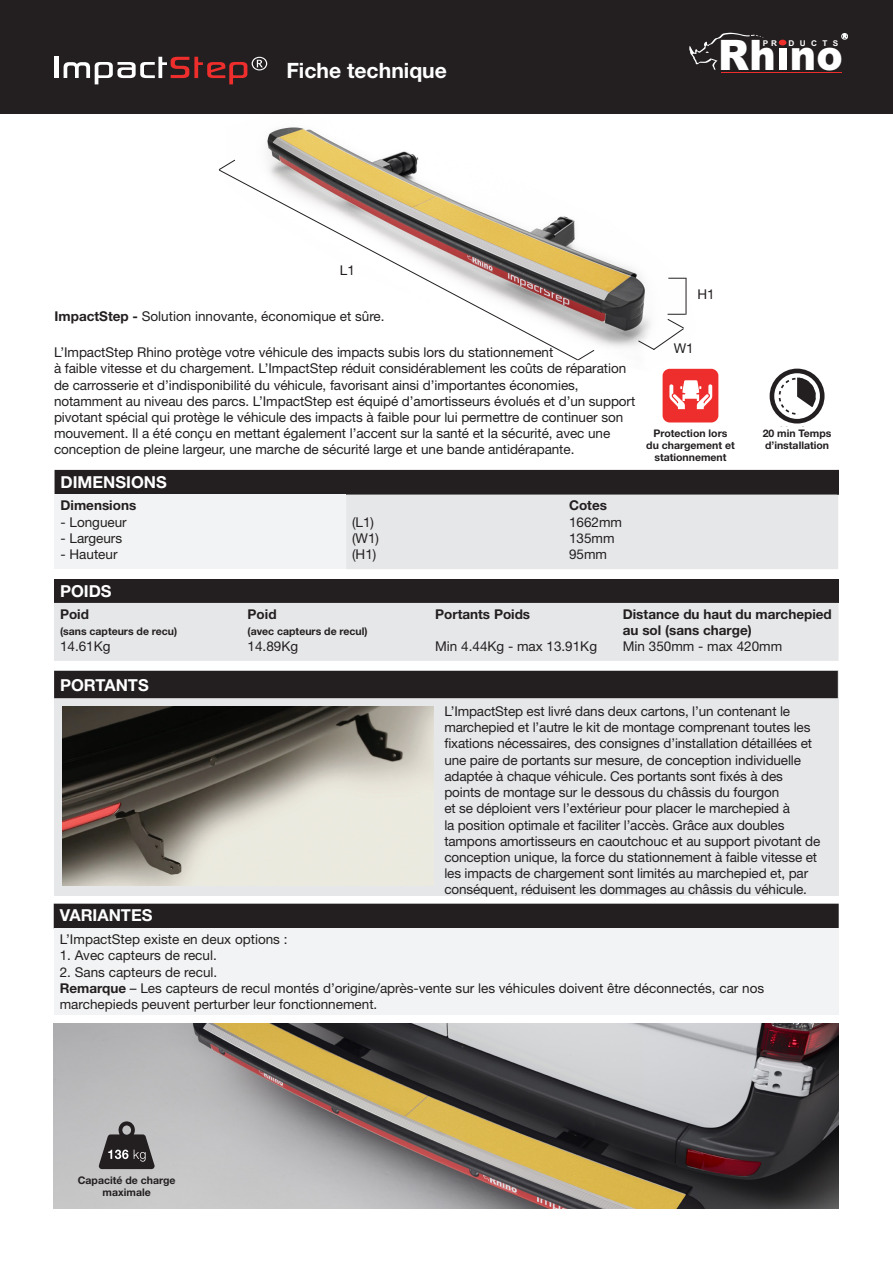
<style>
.page{position:relative;width:893px;height:1263px;background:#fff}
.page>*{position:absolute;margin:0;border:0;box-sizing:border-box;transform-origin:0 0}
.t1{font:900 42px "Arial";color:#fff;scale:.94 1}
.t2{font:700 21.15px "Helvetica Neue LT Std";color:#fff}
.t3{font:700 16.5px "Helvetica Neue LT Std";color:#fff}
.t4{font:13.5px/16.2px "Helvetica Neue LT Std";letter-spacing:-.005em;color:#231f20}
.t5{font:700 13.5px/16.2px "Helvetica Neue LT Std";color:#231f20}
.t6{font:700 10.5px/12px "Helvetica Neue LT Std";color:#231f20;text-align:center}
.t7{font:700 10.05px "Helvetica Neue LT Std";color:#231f20}
.t8{font:700 7.95px "Arial";letter-spacing:.65em;color:#fff}
.t9{font:4.5px "Arial";color:#fff}
.s1{font-weight:700}
</style>
<div class="page">
<img style="left:54px;top:1023px;width:785px;height:186px">
<div style="left:0;top:0;width:893px;height:114px;background:#231f20"></div>
<div style="left:779px;top:48px;width:7px;height:22px;background:#fff"></div>
<svg style="left:689px;top:33px;width:74px;height:37px"></svg>
<svg style="left:779px;top:40px;width:7px;height:5px"></svg>
<div style="left:841px;top:33px;width:7px;height:6px;border:1px solid #fff;border-radius:50%"></div>
<hr style="left:721px;top:72px;width:120px;height:1px;background:#ee2e2c">
<img style="left:229px;top:84px;width:490px;height:305px">
<svg style="left:220px;top:169px;width:359px;height:192px"></svg>
<svg style="left:218px;top:159px;width:18px;height:12px"></svg>
<svg style="left:577px;top:349px;width:18px;height:12px"></svg>
<svg style="left:637px;top:314px;width:49px;height:37px"></svg>
<svg style="left:668px;top:278px;width:18px;height:1px"></svg>
<hr style="left:686px;top:278px;width:1px;height:37px;background:#231f20">
<svg style="left:99px;top:1121px;width:56px;height:48px;background:#656263"></svg>
<div style="left:770px;top:369px;width:54px;height:54px;background:#231f20;border-radius:50%"></div>
<svg style="left:774px;top:373px;width:46px;height:46px"></svg>
<svg style="left:779px;top:378px;width:37px;height:38px"></svg>
<div style="left:663px;top:369px;width:55px;height:53px;background:#ee2e2c;border-radius:7px"></div>
<svg style="left:669px;top:380px;width:43px;height:29px"></svg>
<div style="left:54px;top:671px;width:784px;height:225px;background:#e6e7e9"></div>
<div style="left:54px;top:671px;width:784px;height:27px;background:#231f20"></div>
<svg style="left:55px;top:470px;width:783px;height:99px"></svg>
<hr style="left:837px;top:470px;width:2px;height:25px;background:#231f20">
<div style="left:54px;top:579px;width:784px;height:24px;background:#231f20"></div>
<div style="left:54px;top:603px;width:784px;height:58px;background:#e6e7e9"></div>
<div style="left:54px;top:904px;width:785px;height:24px;background:#231f20"></div>
<div style="left:54px;top:928px;width:785px;height:87px;background:#f2f3f4"></div>
<hr style="left:55px;top:57px;width:4px;height:21px;background:#fff">
<svg style="left:64px;top:57px;width:203px;height:27px"></svg>
<img style="left:63px;top:706px;width:371px;height:180px">
<p class="t2" style="left:286px;top:57px;width:162px">Fiche technique</p>
<p class="t9" style="left:843px;top:33px;width:5px">R</p>
<p class="t8" style="left:763px;top:38px;width:16px">P R</p>
<p class="t8" style="left:789px;top:38px;width:51px">DUCTS</p>
<p class="t1" style="left:718px;top:24px;width:134px">Rh no</p>
<p class="t4" style="left:340px;top:262px;width:17px">L1</p>
<p class="t4" style="left:55px;top:308px;width:332px"><span class="s1">ImpactStep -</span> Solution innovante, économique et sûre.</p>
<p class="t4" style="left:54px;top:344px;width:583px">L’ImpactStep Rhino protège votre véhicule des impacts subis lors du stationnement<br>à faible vitesse et du chargement. L’ImpactStep réduit considérablement les coûts de réparation de carrosserie et d’indisponibilité du véhicule, favorisant ainsi d’importantes économies, notamment au niveau des parcs. L’ImpactStep est équipé d’amortisseurs évolués et d’un support pivotant spécial qui protège le véhicule des impacts à faible pour lui permettre de continuer son mouvement. Il a été conçu en mettant également l’accent sur la santé et la sécurité, avec une conception de pleine largeur, une marche de sécurité large et une bande antidérapante.</p>
<p class="t3" style="left:61px;top:472px;width:108px">DIMENSIONS</p>
<p class="t5" style="left:61px;top:497px;width:77px">Dimensions</p>
<p class="t4" style="left:61px;top:513px;width:68px">- Longueur</p>
<p class="t4" style="left:61px;top:530px;width:63px">- Largeurs</p>
<p class="t4" style="left:61px;top:546px;width:59px">- Hauteur</p>
<p class="t4" style="left:352px;top:513px;width:24px">(L1)</p>
<p class="t4" style="left:352px;top:530px;width:29px">(W1) (H1)</p>
<p class="t4" style="left:569px;top:497px;width:55px"><span class="s1">Cotes<br></span>1662mm</p>
<p class="t4" style="left:569px;top:530px;width:47px">135mm</p>
<p class="t4" style="left:569px;top:546px;width:40px">95mm</p>
<p class="t4" style="left:697px;top:286px;width:19px">H1</p>
<p class="t4" style="left:674px;top:340px;width:22px">W1</p>
<p class="t6" style="left:646px;top:427px;width:90px">Protection lors du chargement et stationnement</p>
<p class="t7" style="left:778px;top:424px;width:39px">20 mins</p>
<p class="t6" style="left:763px;top:427px;width:70px;text-align:left">20 min Temps d’installation</p>
<p class="t3" style="left:60px;top:581px;width:53px">POIDS</p>
<p class="t5" style="left:60px;top:605px;width:30px">Poid</p>
<p class="t6" style="left:60px;top:625px;width:119px">(sans capteurs de recu)</p>
<p class="t4" style="left:60px;top:638px;width:52px">14.61Kg</p>
<p class="t3" style="left:60px;top:675px;width:90px">PORTANTS</p>
<p class="t5" style="left:248px;top:605px;width:30px">Poid</p>
<p class="t6" style="left:248px;top:625px;width:121px">(avec capteurs de recul)</p>
<p class="t4" style="left:248px;top:638px;width:52px">14.89Kg</p>
<p class="t5" style="left:435px;top:605px;width:96px">Portants Poids</p>
<p class="t4" style="left:435px;top:638px;width:163px">Min 4.44Kg - max 13.91Kg</p>
<p class="t5" style="left:623px;top:605px;width:210px">Distance du haut du marchepied au sol (sans charge)</p>
<p class="t4" style="left:623px;top:638px;width:161px">Min 350mm - max 420mm</p>
<p class="t4" style="left:444px;top:703px;width:377px">L’ImpactStep est livré dans deux cartons, l’un contenant le marchepied et l’autre le kit de montage comprenant toutes les fixations nécessaires, des consignes d’installation détaillées et une paire de portants sur mesure, de conception individuelle adaptée à chaque véhicule. Ces portants sont fixés à des points de montage sur le dessous du châssis du fourgon<br>et se déploient vers l’extérieur pour placer le marchepied à<br>la position optimale et faciliter l’accès. Grâce aux doubles tampons amortisseurs en caoutchouc et au support pivotant de conception unique, la force du stationnement à faible vitesse et les impacts de chargement sont limités au marchepied et, par conséquent, réduisent les dommages au châssis du véhicule.</p>
<p class="t3" style="left:60px;top:905px;width:94px">VARIANTES</p>
<p class="t4" style="left:60px;top:931px;width:229px">L’ImpactStep existe en deux options :</p>
<p class="t4" style="left:60px;top:947px;width:159px">1. Avec capteurs de recul.</p>
<p class="t4" style="left:60px;top:963px;width:159px">2. Sans capteurs de recul.</p>
<p class="t4" style="left:60px;top:980px;width:706px"><span class="s1">Remarque</span> – Les capteurs de recul montés d’origine/après-vente sur les véhicules doivent être déconnectés, car nos marchepieds peuvent perturber leur fonctionnement.</p>
<p class="t6" style="left:78px;top:1174px;width:99px">Capacité de charge maximale</p>
</div>
